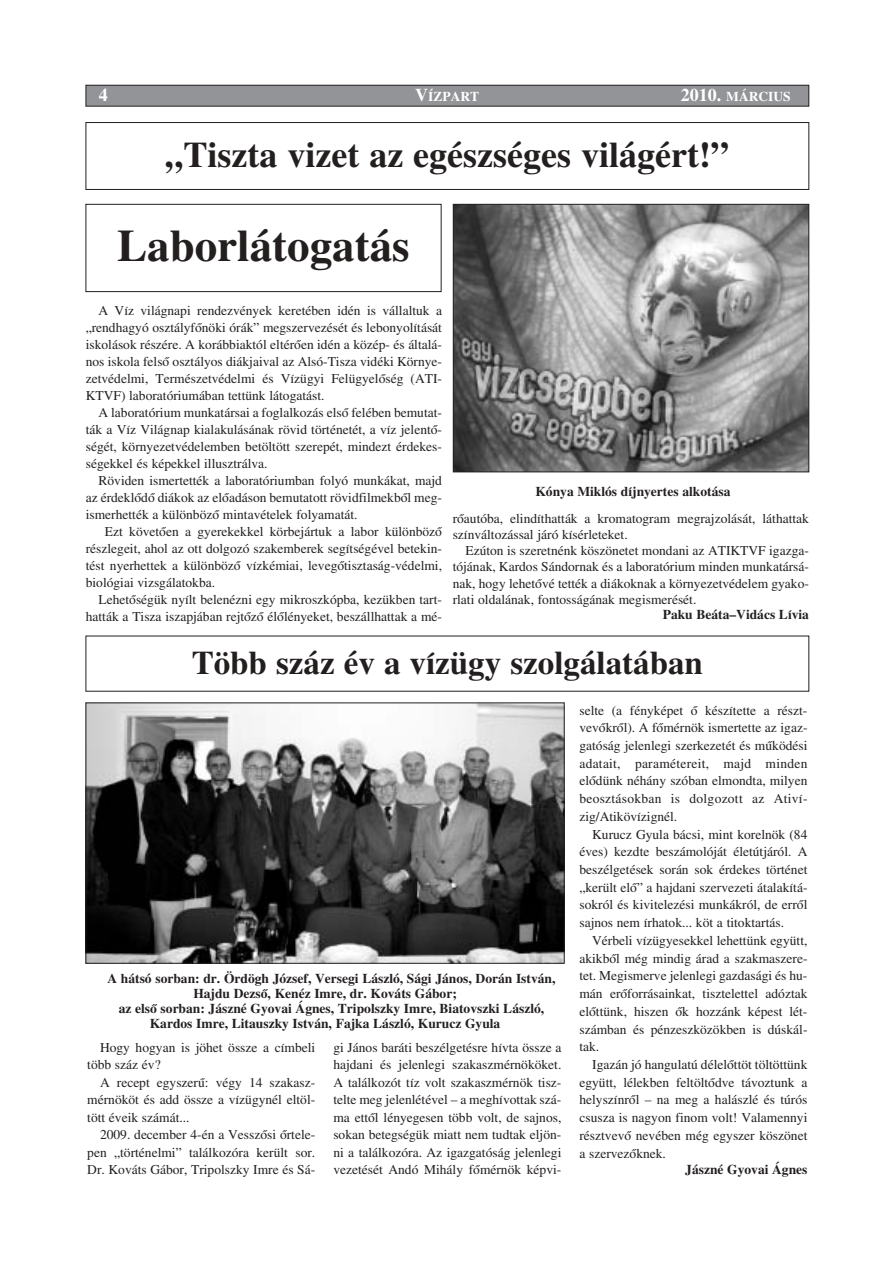
<style>
.page{position:relative;width:893px;height:1262px;background:#fff}
.page>*{position:absolute;margin:0;border:0;box-sizing:border-box;transform-origin:0 0}
.t1{font:700 45px "H Times";color:#231f1f}
.t2{font:700 36px "H Times";color:#231f1f}
.t3{font:700 33px "H Times";color:#231f1f}
.t4{font:700 18px "H Times";color:#fff}
.t5{font:13.5px/17.7px "H Times Roman";color:#231f1f;text-align:justify}
.t6{font:700 13.5px "H Times";color:#231f1f}
.t7{font:700 13.5px "H Times";color:#fff}
.s1{font-size:18px}
</style>
<div class="page">
<div style="left:86px;top:85px;width:722px;height:21px;background:#939497"></div>
<div style="left:86px;top:85px;width:723px;height:21px;border:1px solid #231f1f"></div>
<div style="left:86px;top:122px;width:723px;height:68px;border:1px solid #231f1f"></div>
<div style="left:86px;top:204px;width:355px;height:88px;border:1px solid #231f1f"></div>
<img style="left:455px;top:206px;width:352px;height:264px">
<div style="left:453px;top:204px;width:356px;height:268px;border:1px solid #231f1f"></div>
<img style="left:88px;top:704px;width:474px;height:257px">
<div style="left:86px;top:702px;width:478px;height:261px;border:1px solid #231f1f"></div>
<h3 class="t4" style="left:99px;top:88px;width:10px">4</h3>
<p class="t7" style="left:415px;top:91px;width:65px"><span class="s1">V</span>ÍZPART</p>
<p class="t7" style="left:680px;top:91px;width:111px"><span class="s1">2010.</span> MÁRCIUS</p>
<h2 class="t2" style="left:165px;top:141px;width:565px">„Tiszta vizet az egészséges világért!”</h2>
<h1 class="t1" style="left:117px;top:229px;width:294px">Laborlátogatás</h1>
<p class="t5" style="left:86px;top:303px;width:358px;line-height:17.1px;text-indent:13px">A Víz világnapi rendezvények keretében idén is vállaltuk a „rendhagyó osztályfŒnöki órák” megszervezését és lebonyolítását iskolások részére. A korábbiaktól eltérŒen idén a közép- és általá&shy;nos iskola felsŒ osztályos diákjaival az Alsó-Tisza vidéki Környe&shy;zetvédelmi, Természetvédelmi és Vízügyi FelügyelŒség (ATI-KTVF) laboratóriumában tettünk látogatást.</p>
<p class="t5" style="left:86px;top:405px;width:358px;line-height:17.1px;text-indent:13px">A laboratórium munkatársai a foglalkozás elsŒ felében bemutat&shy;ták a Víz Világnap kialakulásának rövid történetét, a víz jelentŒ&shy;ségét, környezetvédelemben betöltött szerepét, mindezt érdekes&shy;ségekkel és képekkel illusztrálva.</p>
<p class="t5" style="left:86px;top:473px;width:358px;line-height:17.1px;text-indent:13px">Röviden ismertették a laboratóriumban folyó munkákat, majd az érdeklŒdŒ diákok az elŒadáson bemutatott rövidfilmekbŒl meg&shy;ismerhették a különbözŒ mintavételek folyamatát.</p>
<p class="t5" style="left:86px;top:524px;width:358px;line-height:17.1px;text-indent:19px">Ezt követŒen a gyerekekkel körbejártuk a labor különbözŒ részlegeit, ahol az ott dolgozó szakemberek segítségével betekin&shy;tést nyerhettek a különbözŒ vízkémiai, levegŒtisztaság-védelmi, biológiai vizsgálatokba.</p>
<p class="t5" style="left:86px;top:592px;width:358px;line-height:17.1px;text-align:right">LehetŒségük nyílt belenézni egy mikroszkópba, kezükben tart&shy;hatták a Tisza iszapjában rejtŒzŒ élŒlényeket, beszállhattak a mé-</p>
<p class="t6" style="left:535px;top:486px;width:196px">Kónya Miklós díjnyertes alkotása</p>
<p class="t5" style="left:452px;top:511px;width:358px;line-height:16.2px">rŒautóba, elindíthatták a kromatogram megrajzolását, láthattak színváltozással járó kísérleteket.</p>
<p class="t5" style="left:452px;top:544px;width:358px;line-height:16.2px;text-indent:13px">Ezúton is szeretnénk köszönetet mondani az ATIKTVF igazga&shy;tójának, Kardos Sándornak és a laboratórium minden munkatársá&shy;nak, hogy lehetŒvé tették a diákoknak a környezetvédelem gyako&shy;rlati oldalának, fontosságának megismerését.</p>
<p class="t6" style="left:662px;top:609px;width:148px">Paku Beáta–Vidács Lívia</p>
<h3 class="t3" style="left:192px;top:650px;width:512px">Több száz év a vízügy szolgálatában</h3>
<p class="t6" style="left:107px;top:973px;width:449px">A hátsó sorban: dr. Ördögh József, Versegi László, Sági János, Dorán István,</p>
<p class="t6" style="left:193px;top:988px;width:265px">Hajdu DezsŒ, Kenéz Imre, dr. Kováts Gábor;</p>
<p class="t6" style="left:119px;top:1003px;width:427px">az elsŒ sorban: Jászné Gyovai Ágnes, Tripolszky Imre, Biatovszki László,</p>
<p class="t6" style="left:150px;top:1018px;width:352px">Kardos Imre, Litauszky István, Fajka László, Kurucz Gyula</p>
<p class="t5" style="left:87px;top:1039px;width:229px;text-indent:13px">Hogy hogyan is jöhet össze a címbeli több száz év?</p>
<p class="t5" style="left:87px;top:1074px;width:229px;text-indent:13px">A recept egyszerı: végy 14 szakasz&shy;mérnököt és add össze a vízügynél eltöl&shy;tött éveik számát...</p>
<p class="t5" style="left:87px;top:1127px;width:229px;text-indent:13px">2009. december 4-én a VesszŒsi Œrtele&shy;pen „történelmi” találkozóra került sor.<br>Dr. Kováts Gábor, Tripolszky Imre és Sá-</p>
<p class="t5" style="left:333px;top:1039px;width:229px">gi János baráti beszélgetésre hívta össze a hajdani és jelenlegi szakaszmérnököket.<br>A találkozót tíz volt szakaszmérnök tisz&shy;telte meg jelenlétével – a meghívottak szá&shy;ma ettŒl lényegesen több volt, de sajnos, sokan betegségük miatt nem tudtak eljön&shy;ni a találkozóra. Az igazgatóság jelenlegi vezetését Andó Mihály fŒmérnök képvi-</p>
<p class="t5" style="left:579px;top:702px;width:229px">selte (a fényképet Œ készítette a részt&shy;vevŒkrŒl). A fŒmérnök ismertette az igaz&shy;gatóság jelenlegi szerkezetét és mıködési adatait, paramétereit, majd minden elŒdünk néhány szóban elmondta, milyen beosztásokban is dolgozott az Ativí&shy;zig/Atikövízignél.</p>
<p class="t5" style="left:579px;top:826px;width:229px;text-indent:13px">Kurucz Gyula bácsi, mint korelnök (84 éves) kezdte beszámolóját életútjáról. A beszélgetések során sok érdekes történet „került elŒ” a hajdani szervezeti átalakítá&shy;sokról és kivitelezési munkákról, de errŒl sajnos nem írhatok... köt a titoktartás.</p>
<p class="t5" style="left:579px;top:932px;width:229px;text-indent:13px">Vérbeli vízügyesekkel lehettünk együtt, akikbŒl még mindig árad a szakmaszere&shy;tet. Megismerve jelenlegi gazdasági és hu&shy;mán erŒforrásainkat, tisztelettel adóztak elŒttünk, hiszen Œk hozzánk képest lét&shy;számban és pénzeszközökben is dúskál&shy;tak.</p>
<p class="t5" style="left:579px;top:1056px;width:229px;text-indent:13px">Igazán jó hangulatú délelŒttöt töltöttünk együtt, lélekben feltöltŒdve távoztunk a helyszínrŒl – na meg a halászlé és túrós csusza is nagyon finom volt! Valamennyi résztvevŒ nevében még egyszer köszönet a szervezŒknek.</p>
<p class="t6" style="left:685px;top:1164px;width:124px">Jászné Gyovai Ágnes</p>
</div>
